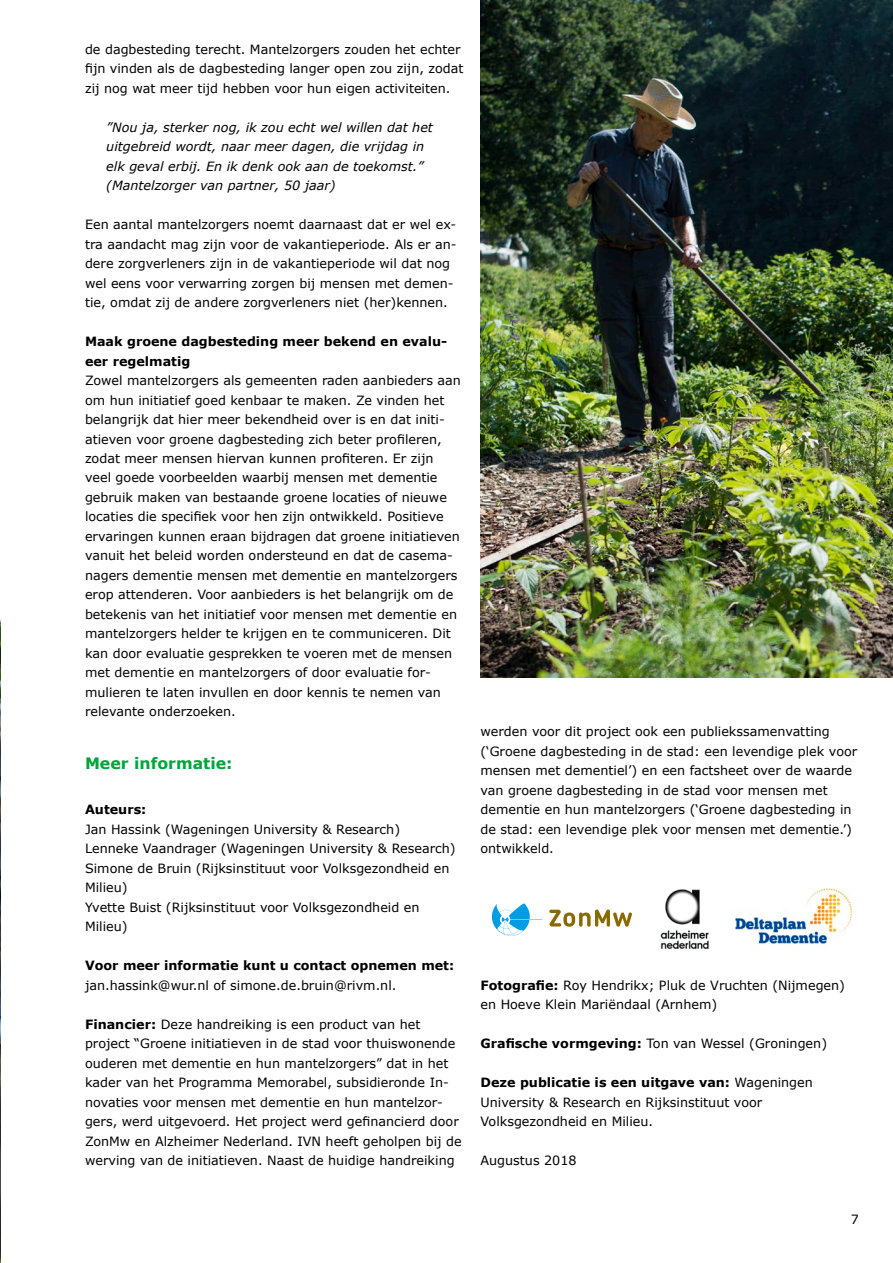
<style>
.page{position:relative;width:893px;height:1263px;background:#fff}
.page>*{position:absolute;margin:0;border:0;box-sizing:border-box;transform-origin:0 0}
.t1{font:700 15.75px "Verdana";color:#00a43c}
.t2{font:12.75px/19.5px "Verdana";color:#000}
.t3{font:italic 12.75px/19.5px "Verdana";color:#000}
.t4{font:700 12.75px/19.5px "Verdana";color:#000}
.s1{font-weight:700}
</style>
<div class="page">
<img style="left:0;top:619px;width:1px;height:644px">
<img style="left:480px;top:0;width:413px;height:678px">
<img style="left:660px;top:889px;width:49px;height:60px">
<img style="left:734px;top:888px;width:119px;height:57px">
<svg style="left:549px;top:909px;width:83px;height:18px"></svg>
<svg style="left:492px;top:903px;width:50px;height:33px"></svg>
<p class="t2" style="left:85px;top:39px;width:380px">de dagbesteding terecht. Mantelzorgers zouden het echter fijn vinden als de dagbesteding langer open zou zijn, zodat zij nog wat meer tijd hebben voor hun eigen activiteiten.</p>
<p class="t3" style="left:106px;top:117px;width:328px">”Nou ja, sterker nog, ik zou echt wel willen dat het uitgebreid wordt, naar meer dagen, die vrijdag in elk geval erbij. En ik denk ook aan de toekomst.” (Mantelzorger van partner, 50 jaar)</p>
<p class="t2" style="left:85px;top:214px;width:373px">Een aantal mantelzorgers noemt daarnaast dat er wel ex&shy;tra aandacht mag zijn voor de vakantieperiode. Als er an&shy;dere zorgverleners zijn in de vakantieperiode wil dat nog wel eens voor verwarring zorgen bij mensen met demen&shy;tie, omdat zij de andere zorgverleners niet (her)kennen.</p>
<p class="t4" style="left:85px;top:331px;width:364px">Maak groene dagbesteding meer bekend en evalu&shy;eer regelmatig</p>
<p class="t2" style="left:85px;top:370px;width:377px">Zowel mantelzorgers als gemeenten raden aanbieders aan om hun initiatief goed kenbaar te maken. Ze vinden het belangrijk dat hier meer bekendheid over is en dat initi&shy;atieven voor groene dagbesteding zich beter profileren, zodat meer mensen hiervan kunnen profiteren. Er zijn veel goede voorbeelden waarbij mensen met dementie gebruik maken van bestaande groene locaties of nieuwe locaties die specifiek voor hen zijn ontwikkeld. Positieve ervaringen kunnen eraan bijdragen dat groene initiatieven vanuit het beleid worden ondersteund en dat de casema&shy;nagers dementie mensen met dementie en mantelzorgers erop attenderen. Voor aanbieders is het belangrijk om de betekenis van het initiatief voor mensen met dementie en mantelzorgers helder te krijgen en te communiceren. Dit kan door evaluatie gesprekken te voeren met de mensen met dementie en mantelzorgers of door evaluatie for&shy;mulieren te laten invullen en door kennis te nemen van relevante onderzoeken.</p>
<p class="t1" style="left:85px;top:753px;width:149px">Meer informatie:</p>
<p class="t4" style="left:85px;top:799px;width:63px">Auteurs:</p>
<p class="t2" style="left:85px;top:819px;width:372px">Jan Hassink (Wageningen University &amp; Research)<br>Lenneke Vaandrager (Wageningen University &amp; Research)<br>Simone de Bruin (Rijksinstituut voor Volksgezondheid en Milieu)<br>Yvette Buist (Rijksinstituut voor Volksgezondheid en Milieu)</p>
<p class="t4" style="left:85px;top:955px;width:371px">Voor meer informatie kunt u contact opnemen met:</p>
<p class="t2" style="left:85px;top:975px;width:313px">jan.hassink@wur.nl of simone.de.bruin@rivm.nl.</p>
<p class="t2" style="left:85px;top:1014px;width:378px"><span class="s1">Financier:</span> Deze handreiking is een product van het project “Groene initiatieven in de stad voor thuiswonende ouderen met dementie en hun mantelzorgers” dat in het kader van het Programma Memorabel, subsidieronde In&shy;novaties voor mensen met dementie en hun mantelzor&shy;gers, werd uitgevoerd. Het project werd gefinancierd door ZonMw en Alzheimer Nederland. IVN heeft geholpen bij de werving van de initiatieven. Naast de huidige handreiking</p>
<p class="t2" style="left:480px;top:721px;width:378px">werden voor dit project ook een publiekssamenvatting (‘Groene dagbesteding in de stad: een levendige plek voor mensen met dementiel’) en een factsheet over de waarde van groene dagbesteding in de stad voor mensen met dementie en hun mantelzorgers (‘Groene dagbesteding in de stad: een levendige plek voor mensen met dementie.’) ontwikkeld.</p>
<p class="t2" style="left:480px;top:975px;width:366px"><span class="s1">Fotografie:</span> Roy Hendrikx; Pluk de Vruchten (Nijmegen) en Hoeve Klein Mariëndaal (Arnhem)</p>
<p class="t2" style="left:480px;top:1033px;width:348px"><span class="s1">Grafische vormgeving:</span> Ton van Wessel (Groningen)</p>
<p class="t2" style="left:480px;top:1072px;width:334px"><span class="s1">Deze publicatie is een uitgave van:</span> Wageningen<br>University &amp; Research en Rijksinstituut voor<br>Volksgezondheid en Milieu.</p>
<p class="t2" style="left:480px;top:1150px;width:98px">Augustus 2018</p>
<p class="t2" style="left:851px;top:1209px;width:10px">7</p>
</div>
